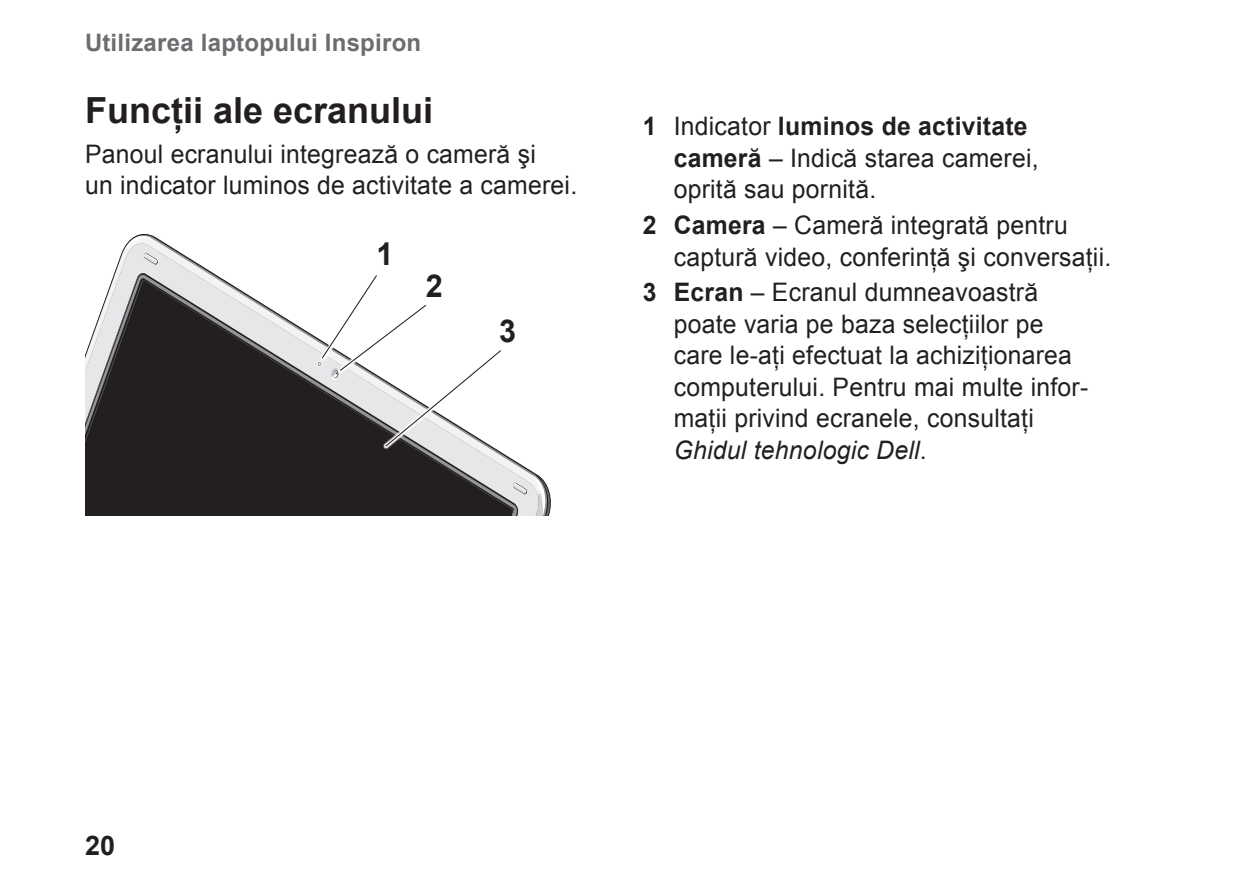
<style>
.page{position:relative;width:1259px;height:893px;background:#fff}
.page>*{position:absolute;margin:0;border:0;box-sizing:border-box;transform-origin:0 0}
.t1{font:700 36px "Arial";color:#231f20}
.t2{font:700 31.5px "Arial";color:#231f20}
.t3{font:700 27px "Arial";color:#231f20}
.t4{font:25.5px/31.5px "Arial";letter-spacing:.01em;color:#231f20}
.t5{font:700 24px "Arial";letter-spacing:.01em;color:#6c6d70}
.s1{font-weight:700}
.s2{font-style:italic}
</style>
<div class="page">
<svg style="left:114px;top:234px;width:98px;height:38px"></svg>
<svg style="left:85px;top:272px;width:466px;height:243px"></svg>
<p class="t5" style="left:85px;top:27px;width:338px">Utilizarea laptopului Inspiron</p>
<h1 class="t1" style="left:85px;top:86px;width:350px">Funcţii ale ecranului</h1>
<p class="t4" style="left:85px;top:138px;width:494px">Panoul ecranului integrează o cameră şi<br>un indicator luminos de activitate a camerei.</p>
<p class="t2" style="left:376px;top:234px;width:18px">1</p>
<p class="t2" style="left:426px;top:265px;width:18px">2</p>
<p class="t2" style="left:499px;top:310px;width:18px">3</p>
<p class="t4" style="left:674px;top:111px;width:366px;text-indent:-31px"><span class="s1">1</span> Indicator <span class="s1">luminos de activitate cameră</span> – Indică starea camerei, oprită sau pornită.</p>
<p class="t4" style="left:674px;top:210px;width:439px;text-indent:-31px"><span class="s1">2 Camera</span> – Cameră integrată pentru captură video, conferinţă şi conversaţii.</p>
<p class="t4" style="left:674px;top:277px;width:414px;text-indent:-31px"><span class="s1">3 Ecran</span> – Ecranul dumneavoastră poate varia pe baza selecţiilor pe care le-aţi efectuat la achiziţionarea computerului. Pentru mai multe infor&shy;maţii privind ecranele, consultaţi <span class="s2">Ghidul tehnologic Dell</span>.</p>
<p class="t3" style="left:85px;top:827px;width:32px">20</p>
</div>
